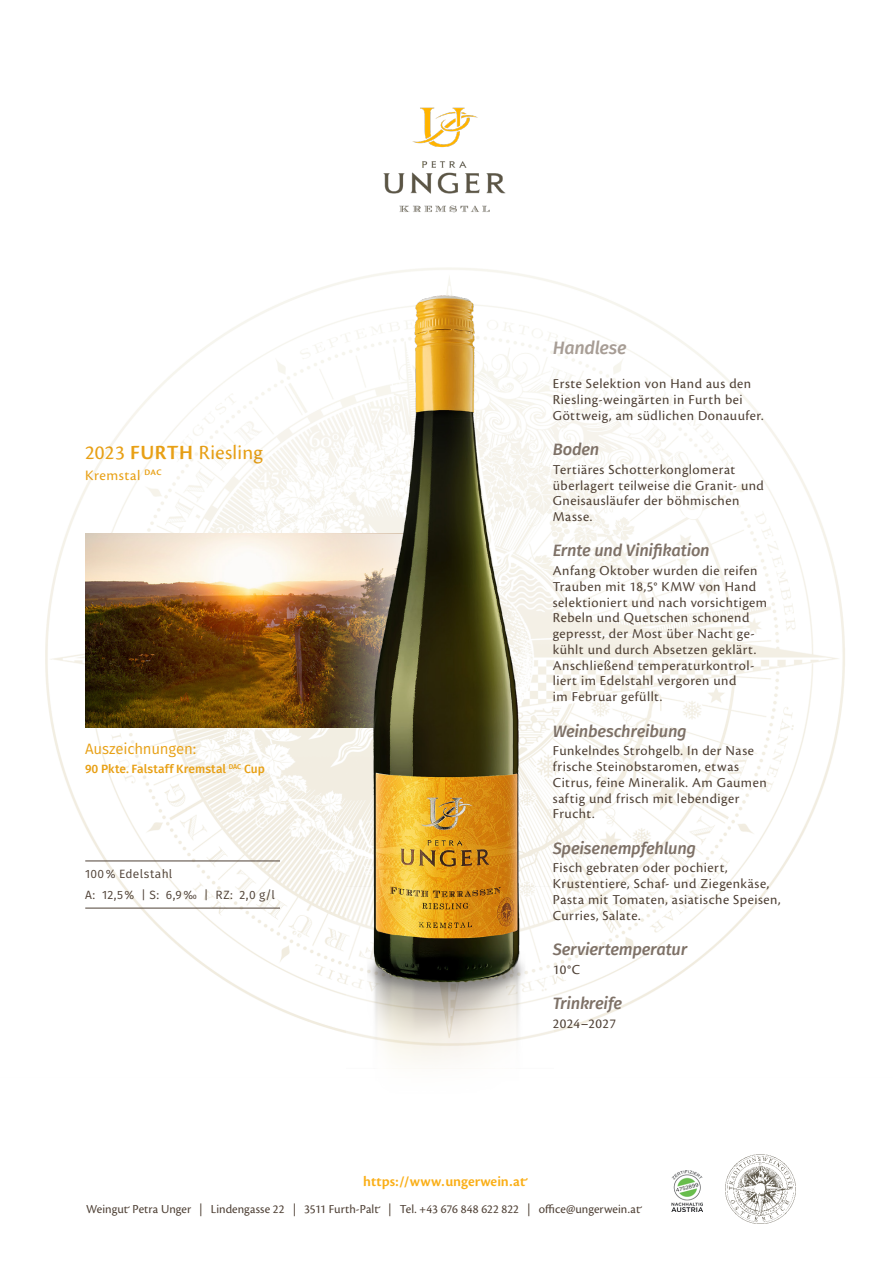
<style>
.page{position:relative;width:893px;height:1263px;background:#fff}
.page>*{position:absolute;margin:0;border:0;box-sizing:border-box;transform-origin:0 0}
.t1{font:21px "Cronos Pro";letter-spacing:.015em;color:#e8a015}
.Headline{font:italic 500 18px "Fira Sans";letter-spacing:-.015em;color:#a79d95}
.Headline-2{font:italic 500 16.5px "Fira Sans";letter-spacing:-.01em;color:#7e7167}
.t2{font:600 15px "Cronos Pro";color:#faaf18}
.Headline-3{font:15px "Fira Sans";letter-spacing:-.01em;color:#e8a015}
.t3{font:15px "Cronos Pro";letter-spacing:.035em;color:#e8a015}
.Copy-schrift{font:14.25px/15.8px "Cronos Pro";letter-spacing:.035em;color:#4f4136}
.t4{font:12.75px "Cronos Pro";letter-spacing:.005em;color:#4f4136}
.Copy-schrift-2{font:12px "Fira Sans";letter-spacing:.02em;color:#4f4136}
.Headline-4{font:500 12px "Fira Sans";letter-spacing:.005em;color:#e8a015}
.s1{font-weight:600}
.s2{font-size:10.2px}
</style>
<div class="page">
<img style="left:45px;top:280px;width:800px;height:753px">
<img style="left:383px;top:107px;width:123px;height:106px">
<img style="left:726px;top:1154px;width:69px;height:69px">
<img style="left:672px;top:1170px;width:30px;height:42px">
<img style="left:85px;top:534px;width:261px;height:193px">
<img style="left:96px;top:535px;width:250px;height:193px">
<img style="left:346px;top:267px;width:207px;height:795px">
<hr style="left:85px;top:908px;width:195px;height:1px;background:#4f4136">
<hr style="left:85px;top:861px;width:195px;height:1px;background:#4f4136">
<h1 class="t1" style="left:85px;top:440px;width:179px">2023 <span class="s1">FURTH</span> Riesling</h1>
<p class="t3" style="left:85px;top:466px;width:78px">Kremstal <sup>DAC</sup></p>
<p class="Headline-3" style="left:85px;top:738px;width:113px">Auszeichnungen:</p>
<p class="Headline-4" style="left:85px;top:759px;width:181px">90 Pkte. Falstaff Kremstal <sup>DAC</sup> Cup</p>
<p class="Copy-schrift-2" style="left:85px;top:865px;width:89px">100% Edelstahl</p>
<p class="Copy-schrift-2" style="left:85px;top:886px;width:192px">A: 12,5% | S: 6,9%<span class="s2">0</span> | RZ: 2,0 g/l</p>
<p class="Headline" style="left:553px;top:333px;width:75px">Handlese</p>
<p class="Copy-schrift" style="left:553px;top:376px;width:212px">Erste Selektion von Hand aus den<br>Riesling-weingärten in Furth bei<br>Göttweig, am südlichen Donauufer.</p>
<p class="Headline-2" style="left:553px;top:436px;width:48px">Boden</p>
<p class="Copy-schrift" style="left:553px;top:462px;width:213px">Tertiäres Schotterkonglomerat überlagert teilweise die Granit- und<br>Gneisausläufer der böhmischen<br>Masse.</p>
<p class="Headline-2" style="left:553px;top:537px;width:158px">Ernte und Vinifikation</p>
<p class="Copy-schrift" style="left:553px;top:563px;width:216px">Anfang Oktober wurden die reifen<br>Trauben mit 18,5° KMW von Hand selektioniert und nach vorsichtigem<br>Rebeln und Quetschen schonend gepresst, der Most über Nacht ge&shy;kühlt und durch Absetzen geklärt.<br>Anschließend temperaturkontrol&shy;liert im Edelstahl vergoren und<br>im Februar gefüllt.</p>
<p class="Headline-2" style="left:553px;top:717px;width:135px">Weinbeschreibung</p>
<p class="Copy-schrift" style="left:553px;top:743px;width:215px">Funkelndes Strohgelb. In der Nase frische Steinobstaromen, etwas<br>Citrus, feine Mineralik. Am Gaumen saftig und frisch mit lebendiger<br>Frucht.</p>
<p class="Headline-2" style="left:553px;top:834px;width:145px">Speisenempfehlung</p>
<p class="Copy-schrift" style="left:553px;top:860px;width:229px">Fisch gebraten oder pochiert,<br>Krustentiere, Schaf- und Ziegenkäse,<br>Pasta mit Tomaten, asiatische Speisen,<br>Curries, Salate.</p>
<p class="Headline-2" style="left:553px;top:936px;width:136px">Serviertemperatur</p>
<p class="Copy-schrift" style="left:553px;top:961px;width:29px">10°C</p>
<p class="Headline-2" style="left:553px;top:990px;width:71px">Trinkreife</p>
<p class="Copy-schrift" style="left:553px;top:1015px;width:65px">2024–2027</p>
<p class="t2" style="left:363px;top:1172px;width:166px">https://www.ungerwein.at</p>
<p class="t4" style="left:86px;top:1201px;width:557px">Weingut Petra Unger | Lindengasse 22 | 3511 Furth-Palt | Tel. +43 676 848 622 822 | office@ungerwein.at</p>
</div>
